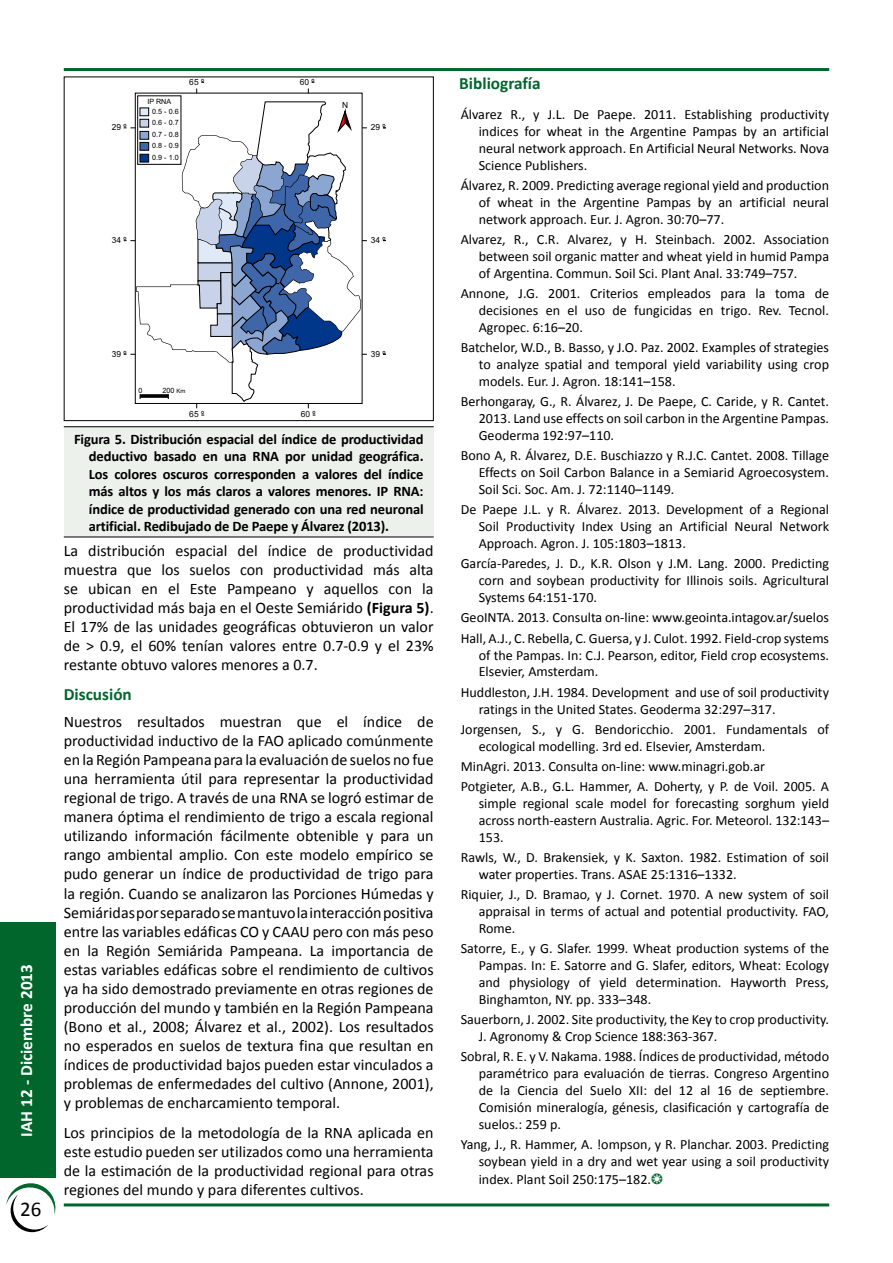
<style>
.page{position:relative;width:893px;height:1263px;background:#fff}
.page>*{position:absolute;margin:0;border:0;box-sizing:border-box;transform-origin:0 0}
.t1{font:21px "Calibri";color:#000}
.t2{font:700 17.25px "Calibri";color:#00662c}
.t3{font:700 17.25px "Calibri";color:#fff}
.t4{font:16.05px/19px "Calibri";color:#000;text-align:justify}
.t5{font:700 14.55px/17.4px "Calibri";letter-spacing:-.01em;color:#000;text-align:justify}
.t6{font:14.1px/17px "Calibri";color:#000;text-align:justify}
.t7{font:8.4px "Arial";color:#000}
.t8{font:7.2px/9.8px "Arial";color:#000}
.s1{font-size:6px}
.s2{font-weight:700}
</style>
<div class="page">
<hr style="left:64px;top:68px;width:765px;height:3px;background:#00662c">
<hr style="left:64px;top:1203px;width:765px;height:3px;background:#00662c">
<svg style="left:6px;top:1183px;width:49px;height:49px"></svg>
<div style="left:0;top:923px;width:55px;height:255px;background:#00662c"></div>
<svg style="left:124px;top:101px;width:243px;height:307px"></svg>
<div style="left:64px;top:77px;width:370px;height:344px;border:1px solid #000"></div>
<div style="left:64px;top:427px;width:370px;height:110px;background:#ecf2eb"></div>
<hr style="left:64px;top:426px;width:370px;height:1px;background:#000">
<hr style="left:64px;top:537px;width:370px;height:1px;background:#000">
<p class="t7" style="left:112px;top:122px;width:16px">29 º</p>
<p class="t8" style="left:152px;top:97px;width:28px;text-indent:-5px">IP RNA<br>0.5 - 0.6</p>
<p class="t8" style="left:152px;top:117px;width:28px;line-height:12.1px">0.6 - 0.7<br>0.7 - 0.8</p>
<p class="t8" style="left:152px;top:140px;width:28px;line-height:11.9px">0.8 - 0.9<br>0.9 - 1.0</p>
<p class="t7" style="left:189px;top:76px;width:16px">65 º</p>
<p class="t7" style="left:300px;top:76px;width:16px">60 º</p>
<p class="t7" style="left:342px;top:100px;width:8px">N</p>
<p class="t7" style="left:371px;top:122px;width:16px">29 º</p>
<p class="t7" style="left:112px;top:234px;width:16px">34 º</p>
<p class="t7" style="left:371px;top:234px;width:16px">34 º</p>
<p class="t3" style="left:15px;top:1136px;width:174px;rotate:-90deg">IAH 12 - Diciembre 2013</p>
<h1 class="t1" style="left:20px;top:1195px;width:23px">26</h1>
<p class="t7" style="left:112px;top:348px;width:16px">39 º</p>
<p class="t8" style="left:138px;top:386px;width:6px">0</p>
<p class="t8" style="left:162px;top:386px;width:25px">200 <span class="s1">Km</span></p>
<p class="t7" style="left:189px;top:409px;width:16px">65 º</p>
<p class="t7" style="left:301px;top:409px;width:16px">60 º</p>
<p class="t7" style="left:371px;top:348px;width:16px">39 º</p>
<p class="t5" style="left:89px;top:430px;width:336px;text-indent:-15px">Figura 5. Distribución espacial del índice de productividad deductivo basado en una RNA por unidad geográfica.<br>Los colores oscuros corresponden a valores del índice más altos y los más claros a valores menores. IP RNA: índice de productividad generado con una red neuronal artificial. Redibujado de De Paepe y Álvarez (2013).</p>
<p class="t4" style="left:64px;top:540px;width:371px">La distribución espacial del índice de productividad muestra que los suelos con productividad más alta se ubican en el Este Pampeano y aquellos con la productividad más baja en el Oeste Semiárido <span class="s2">(Figura 5)</span>.<br>El 17% de las unidades geográficas obtuvieron un valor de &gt; 0.9, el 60% tenían valores entre 0.7-0.9 y el 23% restante obtuvo valores menores a 0.7.</p>
<p class="t2" style="left:64px;top:683px;width:70px">Discusión</p>
<p class="t4" style="left:64px;top:711px;width:371px">Nuestros resultados muestran que el índice de productividad inductivo de la FAO aplicado comúnmente en la Región Pampeana para la evaluación de suelos no fue una herramienta útil para representar la productividad regional de trigo. A través de una RNA se logró estimar de manera óptima el rendimiento de trigo a escala regional utilizando información fácilmente obtenible y para un rango ambiental amplio. Con este modelo empírico se pudo generar un índice de productividad de trigo para la región. Cuando se analizaron las Porciones Húmedas y Semiáridas por separado se mantuvo la interacción positiva entre las variables edáficas CO y CAAU pero con más peso en la Región Semiárida Pampeana. La importancia de estas variables edáficas sobre el rendimiento de cultivos ya ha sido demostrado previamente en otras regiones de producción del mundo y también en la Región Pampeana (Bono et al., 2008; Álvarez et al., 2002). Los resultados no esperados en suelos de textura fina que resultan en índices de productividad bajos pueden estar vinculados a problemas de enfermedades del cultivo (Annone, 2001), y problemas de encharcamiento temporal.</p>
<p class="t4" style="left:64px;top:1122px;width:371px">Los principios de la metodología de la RNA aplicada en este estudio pueden ser utilizados como una herramienta de la estimación de la productividad regional para otras regiones del mundo y para diferentes cultivos.</p>
<p class="t2" style="left:459px;top:73px;width:83px">Bibliografía</p>
<p class="t6" style="left:479px;top:105px;width:352px;text-indent:-18px">Álvarez R., y J.L. De Paepe. 2011. Establishing productivity indices for wheat in the Argentine Pampas by an artificial neural network approach. En Artificial Neural Networks. Nova Science Publishers.</p>
<p class="t6" style="left:479px;top:176px;width:352px;text-indent:-18px">Álvarez, R. 2009. Predicting average regional yield and production of wheat in the Argentine Pampas by an artificial neural network approach. Eur. J. Agron. 30:70–77.</p>
<p class="t6" style="left:479px;top:230px;width:352px;text-indent:-18px">Alvarez, R., C.R. Alvarez, y H. Steinbach. 2002. Association between soil organic matter and wheat yield in humid Pampa of Argentina. Commun. Soil Sci. Plant Anal. 33:749–757.</p>
<p class="t6" style="left:479px;top:284px;width:352px;text-indent:-18px">Annone, J.G. 2001. Criterios empleados para la toma de decisiones en el uso de fungicidas en trigo. Rev. Tecnol.<br>Agropec. 6:16–20.</p>
<p class="t6" style="left:479px;top:338px;width:352px;text-indent:-18px">Batchelor, W.D., B. Basso, y J.O. Paz. 2002. Examples of strategies to analyze spatial and temporal yield variability using crop models. Eur. J. Agron. 18:141–158.</p>
<p class="t6" style="left:479px;top:392px;width:352px;text-indent:-18px">Berhongaray, G., R. Álvarez, J. De Paepe, C. Caride, y R. Cantet.<br>2013. Land use effects on soil carbon in the Argentine Pampas.<br>Geoderma 192:97–110.</p>
<p class="t6" style="left:479px;top:446px;width:352px;text-indent:-18px">Bono A, R. Álvarez, D.E. Buschiazzo y R.J.C. Cantet. 2008. Tillage Effects on Soil Carbon Balance in a Semiarid Agroecosystem.<br>Soil Sci. Soc. Am. J. 72:1140–1149.</p>
<p class="t6" style="left:479px;top:500px;width:352px;text-indent:-18px">De Paepe J.L. y R. Álvarez. 2013. Development of a Regional Soil Productivity Index Using an Artificial Neural Network Approach. Agron. J. 105:1803–1813.</p>
<p class="t6" style="left:479px;top:554px;width:352px;text-indent:-18px">García-Paredes, J. D., K.R. Olson y J.M. Lang. 2000. Predicting corn and soybean productivity for Illinois soils. Agricultural Systems 64:151-170.</p>
<p class="t6" style="left:461px;top:607px;width:370px;line-height:20.2px">GeoINTA. 2013. Consulta on-line: www.geointa.intagov.ar/suelos<br>Hall, A.J., C. Rebella, C. Guersa, y J. Culot. 1992. Field-crop systems</p>
<p class="t6" style="left:479px;top:646px;width:352px">of the Pampas. In: C.J. Pearson, editor, Field crop ecosystems.<br>Elsevier, Amsterdam.</p>
<p class="t6" style="left:479px;top:683px;width:352px;text-indent:-18px">Huddleston, J.H. 1984. Development and use of soil productivity ratings in the United States. Geoderma 32:297–317.</p>
<p class="t6" style="left:479px;top:720px;width:352px;text-indent:-18px">Jorgensen, S., y G. Bendoricchio. 2001. Fundamentals of ecological modelling. 3rd ed. Elsevier, Amsterdam.</p>
<p class="t6" style="left:461px;top:755px;width:370px;line-height:20.2px">MinAgri. 2013. Consulta on-line: www.minagri.gob.ar<br>Potgieter, A.B., G.L. Hammer, A. Doherty, y P. de Voil. 2005. A</p>
<p class="t6" style="left:479px;top:794px;width:352px">simple regional scale model for forecasting sorghum yield across north-eastern Australia. Agric. For. Meteorol. 132:143– 153.</p>
<p class="t6" style="left:479px;top:848px;width:352px;text-indent:-18px">Rawls, W., D. Brakensiek, y K. Saxton. 1982. Estimation of soil water properties. Trans. ASAE 25:1316–1332.</p>
<p class="t6" style="left:479px;top:885px;width:352px;text-indent:-18px">Riquier, J., D. Bramao, y J. Cornet. 1970. A new system of soil appraisal in terms of actual and potential productivity. FAO, Rome.</p>
<p class="t6" style="left:479px;top:939px;width:352px;text-indent:-18px">Satorre, E., y G. Slafer. 1999. Wheat production systems of the Pampas. In: E. Satorre and G. Slafer, editors, Wheat: Ecology and physiology of yield determination. Hayworth Press, Binghamton, NY. pp. 333–348.</p>
<p class="t6" style="left:479px;top:1010px;width:352px;text-indent:-18px">Sauerborn, J. 2002. Site productivity, the Key to crop productivity.<br>J. Agronomy &amp; Crop Science 188:363-367.</p>
<p class="t6" style="left:479px;top:1047px;width:352px;text-indent:-18px">Sobral, R. E. y V. Nakama. 1988. Índices de productividad, método paramétrico para evaluación de tierras. Congreso Argentino de la Ciencia del Suelo XII: del 12 al 16 de septiembre.<br>Comisión mineralogía, génesis, clasificación y cartografía de suelos.: 259 p.</p>
<p class="t6" style="left:479px;top:1135px;width:352px;line-height:17.4px;text-indent:-18px">Yang, J., R. Hammer, A. !ompson, y R. Planchar. 2003. Predicting soybean yield in a dry and wet year using a soil productivity index. Plant Soil 250:175–182.</p>
</div>
